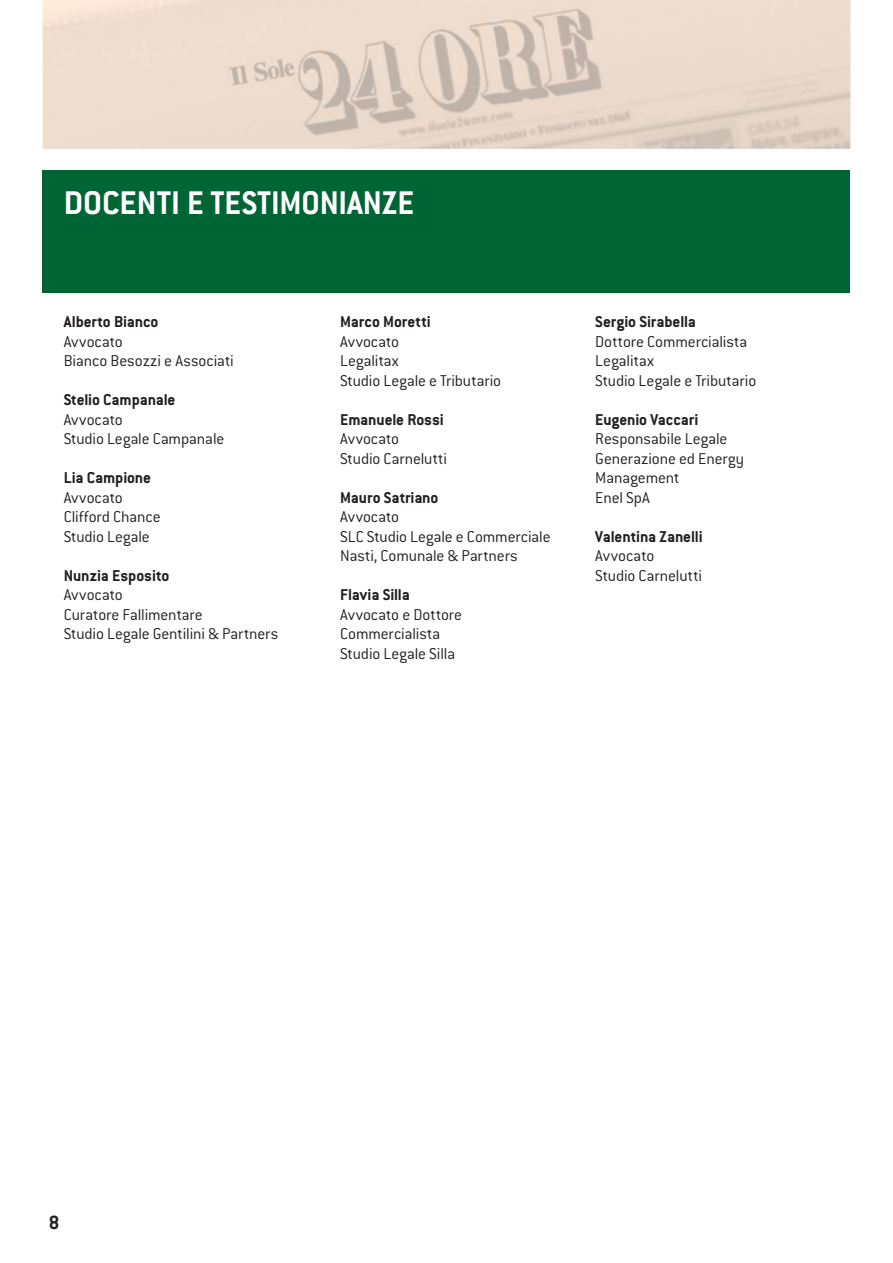
<style>
.page{position:relative;width:893px;height:1263px;background:#fff}
.page>*{position:absolute;margin:0;border:0;box-sizing:border-box;transform-origin:0 0}
.t1{font:700 36px "Conduit ITC";color:#fff}
.t2{font:700 21px "Conduit ITC";color:#231f20}
.t3{font:300 17.25px/19.5px "Conduit ITC";letter-spacing:-.005em;color:#231f20}
.t4{font:700 17.25px "Conduit ITC";letter-spacing:-.01em;color:#231f20}
</style>
<div class="page">
<img style="left:43px;top:0;width:443px;height:149px">
<img style="left:486px;top:0;width:260px;height:149px">
<img style="left:273px;top:111px;width:239px;height:38px">
<img style="left:563px;top:115px;width:209px;height:34px">
<div style="left:43px;top:170px;width:807px;height:123px;background:#006535"></div>
<h1 class="t1" style="left:64px;top:188px;width:352px">DOCENTI E TESTIMONIANZE</h1>
<p class="t4" style="left:64px;top:315px;width:96px">Alberto Bianco</p>
<p class="t3" style="left:64px;top:333px;width:172px">Avvocato<br>Bianco Besozzi e Associati</p>
<p class="t4" style="left:64px;top:393px;width:113px">Stelio Campanale</p>
<p class="t3" style="left:64px;top:411px;width:162px">Avvocato<br>Studio Legale Campanale</p>
<p class="t4" style="left:64px;top:471px;width:89px">Lia Campione</p>
<p class="t3" style="left:64px;top:489px;width:98px">Avvocato<br>Clifford Chance<br>Studio Legale</p>
<p class="t4" style="left:64px;top:568px;width:107px">Nunzia Esposito</p>
<p class="t3" style="left:64px;top:586px;width:216px">Avvocato<br>Curatore Fallimentare<br>Studio Legale Gentilini &amp; Partners</p>
<p class="t4" style="left:340px;top:315px;width:92px">Marco Moretti</p>
<p class="t3" style="left:340px;top:333px;width:162px">Avvocato<br>Legalitax<br>Studio Legale e Tributario</p>
<p class="t4" style="left:340px;top:412px;width:105px">Emanuele Rossi</p>
<p class="t3" style="left:340px;top:430px;width:108px">Avvocato<br>Studio Carnelutti</p>
<p class="t4" style="left:340px;top:490px;width:100px">Mauro Satriano</p>
<p class="t3" style="left:340px;top:508px;width:212px">Avvocato<br>SLC Studio Legale e Commerciale<br>Nasti, Comunale &amp; Partners</p>
<p class="t4" style="left:340px;top:588px;width:71px">Flavia Silla</p>
<p class="t3" style="left:340px;top:606px;width:123px">Avvocato e Dottore<br>Commercialista<br>Studio Legale Silla</p>
<p class="t4" style="left:595px;top:315px;width:102px">Sergio Sirabella</p>
<p class="t3" style="left:595px;top:333px;width:162px">Dottore Commercialista<br>Legalitax<br>Studio Legale e Tributario</p>
<p class="t4" style="left:595px;top:412px;width:104px">Eugenio Vaccari</p>
<p class="t3" style="left:595px;top:430px;width:150px">Responsabile Legale<br>Generazione ed Energy<br>Management<br>Enel SpA</p>
<p class="t4" style="left:595px;top:529px;width:109px">Valentina Zanelli</p>
<p class="t3" style="left:595px;top:547px;width:108px">Avvocato<br>Studio Carnelutti</p>
<p class="t2" style="left:49px;top:1214px;width:12px">8</p>
</div>
